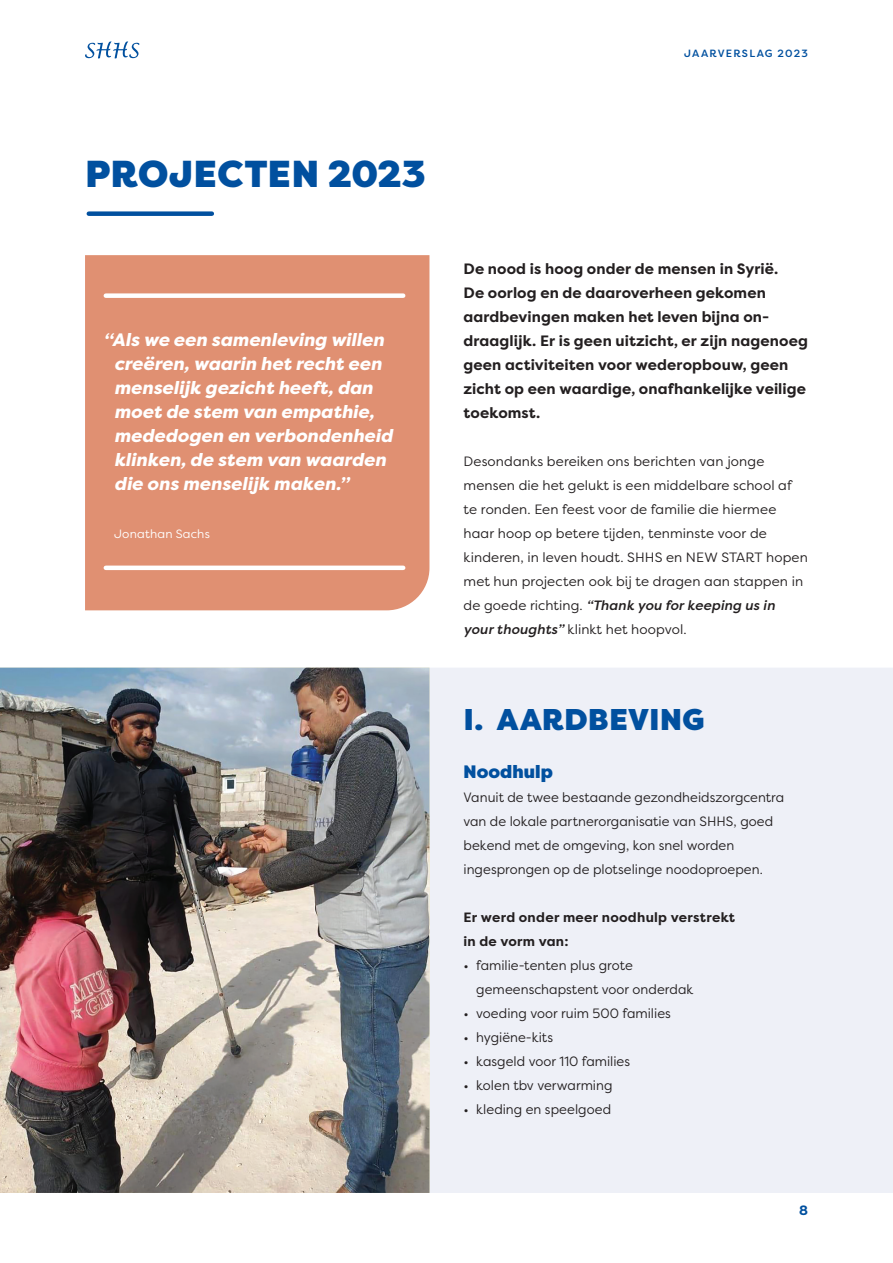
<style>
.page{position:relative;width:893px;height:1263px;background:#fff}
.page>*{position:absolute;margin:0;border:0;box-sizing:border-box;transform-origin:0 0}
.t1{font:900 37.5px "Filson Pro";letter-spacing:.01em;color:#01509f}
.t2{font:900 30px "Filson Pro";letter-spacing:.02em;color:#01509f}
.t3{font:italic 800 18px/24px "Filson Pro";letter-spacing:.005em;color:#fff}
.t4{font:900 18px "Filson Pro";letter-spacing:.005em;color:#01509f}
.t5{font:700 15px/24px "Filson Pro";letter-spacing:.01em;color:#231f20}
.t6{font:13.5px/24px "Filson Pro";letter-spacing:.005em;color:#231f20}
.t7{font:700 13.5px/24px "Filson Pro";letter-spacing:.02em;color:#231f20}
.t8{font:700 13.5px "Filson Pro";color:#01509f}
.t9{font:12px "Filson Pro";letter-spacing:.015em;color:#fff}
.t10{font:500 10.5px "Filson Pro";letter-spacing:.115em;color:#01509f}
.s1{font-weight:500;font-style:italic}
</style>
<div class="page">
<div style="left:85px;top:255px;width:344px;height:355px;background:#e09072"></div>
<div style="left:429px;top:668px;width:464px;height:525px;background:#eef0f7"></div>
<div style="left:89px;top:211px;width:123px;height:5px;background:#01509f"></div>
<img style="left:0;top:668px;width:429px;height:525px">
<div style="left:106px;top:293px;width:297px;height:5px;background:#fff"></div>
<hr style="left:106px;top:566px;width:297px;height:4px;background:#fff">
<svg style="left:85px;top:41px;width:54px;height:17px"></svg>
<p class="t10" style="left:684px;top:46px;width:125px">JAARVERSLAG 2023</p>
<h1 class="t1" style="left:85px;top:151px;width:342px">PROJECTEN 2023</h1>
<h3 class="t3" style="left:114px;top:328px;width:280px;text-indent:-11px">“Als we een samenleving willen creëren, waarin het recht een menselijk gezicht heeft, dan moet de stem van empathie, mededogen en verbondenheid klinken, de stem van waarden die ons menselijk maken.”</h3>
<p class="t9" style="left:114px;top:526px;width:97px">Jonathan Sachs</p>
<p class="t5" style="left:463px;top:257px;width:346px">De nood is hoog onder de mensen in Syrië.<br>De oorlog en de daaroverheen gekomen aardbevingen maken het leven bijna on&shy;draaglijk. Er is geen uitzicht, er zijn nagenoeg geen activiteiten voor wederopbouw, geen zicht op een waardige, onafhankelijke veilige toekomst.</p>
<p class="t6" style="left:463px;top:449px;width:346px">Desondanks bereiken ons berichten van jonge mensen die het gelukt is een middelbare school af te ronden. Een feest voor de familie die hiermee haar hoop op betere tijden, tenminste voor de kinderen, in leven houdt. SHHS en NEW START hopen met hun projecten ook bij te dragen aan stappen in de goede richting. <span class="s1">“Thank you for keeping us in your thoughts”</span> klinkt het hoopvol.</p>
<h2 class="t2" style="left:464px;top:701px;width:242px">I. AARDBEVING</h2>
<h3 class="t4" style="left:463px;top:761px;width:91px">Noodhulp</h3>
<p class="t6" style="left:463px;top:785px;width:322px">Vanuit de twee bestaande gezondheidszorgcentra van de lokale partnerorganisatie van SHHS, goed bekend met de omgeving, kon snel worden ingesprongen op de plotselinge noodoproepen.</p>
<p class="t7" style="left:463px;top:906px;width:273px">Er werd onder meer noodhulp verstrekt in de vorm van:</p>
<p class="t6" style="left:476px;top:953px;width:219px;text-indent:-13px">• familie-tenten plus grote gemeenschapstent voor onderdak</p>
<p class="t6" style="left:463px;top:1001px;width:209px">• voeding voor ruim 500 families</p>
<p class="t6" style="left:463px;top:1025px;width:91px">• hygiëne-kits</p>
<p class="t6" style="left:463px;top:1049px;width:168px">• kasgeld voor 110 families</p>
<p class="t6" style="left:463px;top:1073px;width:151px">• kolen tbv verwarming</p>
<p class="t6" style="left:463px;top:1097px;width:149px">• kleding en speelgoed</p>
<p class="t8" style="left:799px;top:1202px;width:10px">8</p>
</div>
